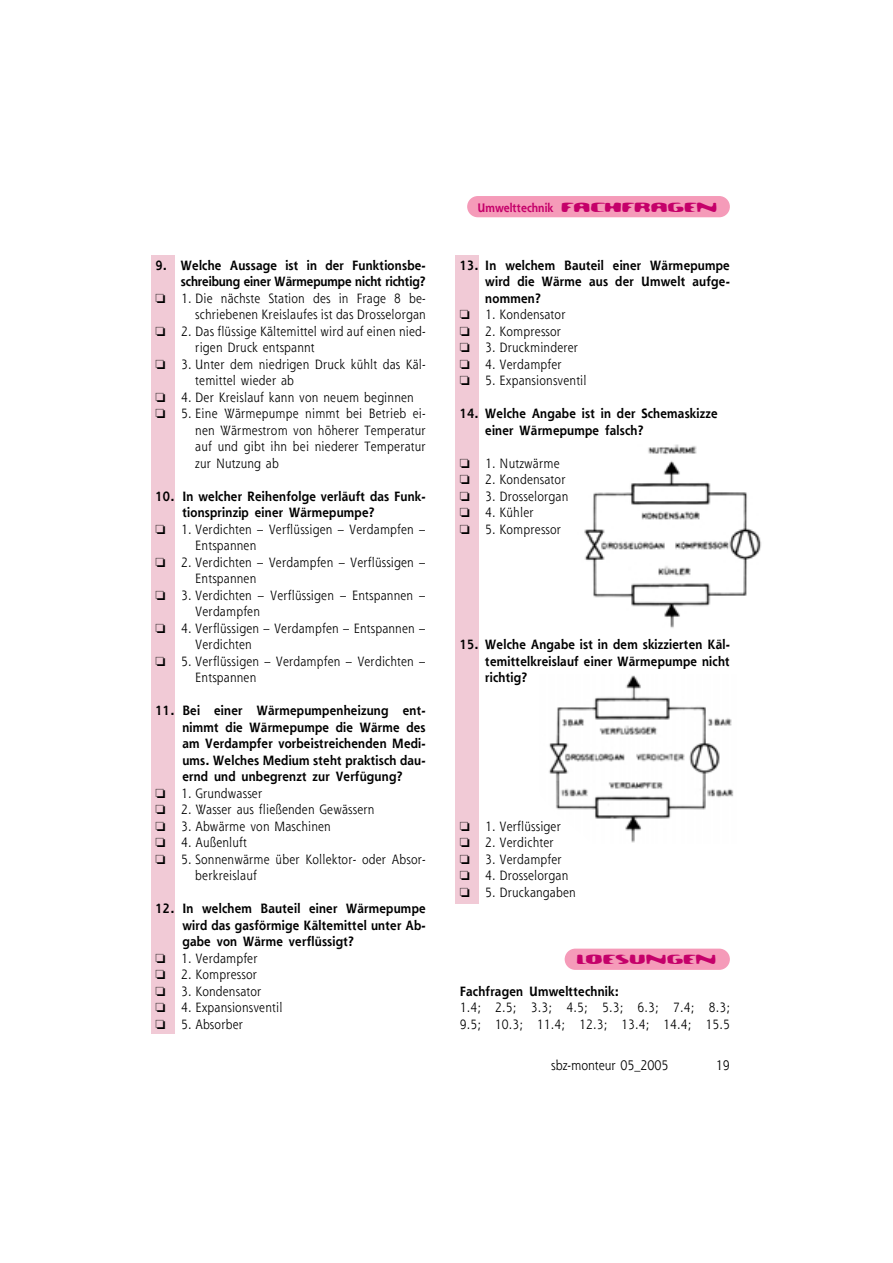
<style>
.page{position:relative;width:893px;height:1263px;background:#fff}
.page>*{position:absolute;margin:0;border:0;box-sizing:border-box;transform-origin:0 0}
.t1{font:19.5px "Dioptrin";color:#c5006a}
.t2{font:13.5px "Shannon";color:#000;scale:.9 1}
.t3{font:13.2px/16.5px "Shannon";letter-spacing:.015em;color:#000;scale:.9 1}
.t4{font:700 13.2px/16.5px "Shannon";letter-spacing:.02em;color:#000;scale:.9 1}
.t5{font:700 13.2px "Shannon";letter-spacing:-.005em;color:#000;scale:.9 1}
.t6{font:700 12px "Shannon";color:#c5006a;scale:.9 1}
.s1{font-family:"Dioptrin";font-weight:400;font-size:19.5px}
</style>
<div class="page">
<div style="left:151px;top:256px;width:24px;height:778px;background:#f1cad6"></div>
<div style="left:455px;top:256px;width:24px;height:648px;background:#f1cad6"></div>
<div style="left:467px;top:196px;width:262px;height:21px;background:#f59bb9;border-radius:11px"></div>
<div style="left:564px;top:949px;width:165px;height:21px;background:#f59bb9;border-radius:11px"></div>
<img style="left:584px;top:444px;width:178px;height:184px">
<img style="left:549px;top:675px;width:185px;height:168px">
<p class="t4" style="left:155px;top:258px;width:302px">9. Welche Aussage ist in der Funktionsbe-</p>
<p class="t5" style="left:181px;top:276px;width:273px">schreibung einer Wärmepumpe nicht richtig?</p>
<p class="t3" style="left:155px;top:291px;width:301px">❏ 1. Die nächste Station des in Frage 8 be-</p>
<p class="t3" style="left:195px;top:308px;width:257px">schriebenen Kreislaufes ist das Drosselorgan</p>
<p class="t3" style="left:155px;top:324px;width:301px">❏ 2. Das flüssige Kältemittel wird auf einen nied-</p>
<p class="t3" style="left:195px;top:341px;width:134px">rigen Druck entspannt</p>
<p class="t3" style="left:155px;top:357px;width:301px">❏ 3. Unter dem niedrigen Druck kühlt das Käl-</p>
<p class="t3" style="left:195px;top:374px;width:111px">temittel wieder ab</p>
<p class="t3" style="left:155px;top:390px;width:288px">❏ 4. Der Kreislauf kann von neuem beginnen</p>
<p class="t3" style="left:155px;top:407px;width:301px">❏ 5. Eine Wärmepumpe nimmt bei Betrieb ei-</p>
<p class="t3" style="left:195px;top:423px;width:257px">nen Wärmestrom von höherer Temperatur</p>
<p class="t3" style="left:195px;top:440px;width:257px">auf und gibt ihn bei niederer Temperatur</p>
<p class="t3" style="left:195px;top:456px;width:94px">zur Nutzung ab</p>
<p class="t4" style="left:155px;top:489px;width:302px">10. In welcher Reihenfolge verläuft das Funk-</p>
<p class="t4" style="left:182px;top:506px;width:215px">tionsprinzip einer Wärmepumpe?</p>
<p class="t3" style="left:155px;top:522px;width:301px">❏ 1. Verdichten – Verflüssigen – Verdampfen –</p>
<p class="t3" style="left:195px;top:539px;width:69px">Entspannen</p>
<p class="t3" style="left:155px;top:555px;width:301px">❏ 2. Verdichten – Verdampfen – Verflüssigen –</p>
<p class="t3" style="left:195px;top:572px;width:69px">Entspannen</p>
<p class="t3" style="left:155px;top:588px;width:301px">❏ 3. Verdichten – Verflüssigen – Entspannen –</p>
<p class="t3" style="left:195px;top:605px;width:73px">Verdampfen</p>
<p class="t3" style="left:155px;top:621px;width:301px">❏ 4. Verflüssigen – Verdampfen – Entspannen –</p>
<p class="t3" style="left:195px;top:638px;width:64px">Verdichten</p>
<p class="t3" style="left:155px;top:654px;width:301px">❏ 5. Verflüssigen – Verdampfen – Verdichten –</p>
<p class="t3" style="left:195px;top:671px;width:69px">Entspannen</p>
<p class="t4" style="left:155px;top:704px;width:301px">11. Bei einer Wärmepumpenheizung ent-</p>
<p class="t4" style="left:182px;top:720px;width:272px">nimmt die Wärmepumpe die Wärme des</p>
<p class="t4" style="left:182px;top:737px;width:272px">am Verdampfer vorbeistreichenden Medi-</p>
<p class="t4" style="left:182px;top:753px;width:272px">ums. Welches Medium steht praktisch dau-</p>
<p class="t4" style="left:182px;top:770px;width:246px">ernd und unbegrenzt zur Verfügung?</p>
<p class="t3" style="left:155px;top:786px;width:120px">❏ 1. Grundwasser</p>
<p class="t3" style="left:155px;top:803px;width:245px">❏ 2. Wasser aus fließenden Gewässern</p>
<p class="t3" style="left:155px;top:819px;width:196px">❏ 3. Abwärme von Maschinen</p>
<p class="t3" style="left:155px;top:836px;width:103px">❏ 4. Außenluft</p>
<p class="t3" style="left:155px;top:852px;width:301px">❏ 5. Sonnenwärme über Kollektor- oder Absor-</p>
<p class="t3" style="left:195px;top:869px;width:70px">berkreislauf</p>
<p class="t4" style="left:155px;top:902px;width:301px">12. In welchem Bauteil einer Wärmepumpe</p>
<p class="t4" style="left:182px;top:918px;width:272px">wird das gasförmige Kältemittel unter Ab-</p>
<p class="t4" style="left:182px;top:935px;width:192px">gabe von Wärme verflüssigt?</p>
<p class="t3" style="left:155px;top:951px;width:115px">❏ 1. Verdampfer</p>
<p class="t3" style="left:155px;top:968px;width:114px">❏ 2. Kompressor</p>
<p class="t3" style="left:155px;top:984px;width:119px">❏ 3. Kondensator</p>
<p class="t3" style="left:155px;top:1001px;width:142px">❏ 4. Expansionsventil</p>
<p class="t3" style="left:155px;top:1017px;width:99px">❏ 5. Absorber</p>
<p class="t6" style="left:477px;top:202px;width:269px">Umwelttechnik <span class="s1">FACHFRAGEN</span></p>
<p class="t4" style="left:459px;top:258px;width:301px">13. In welchem Bauteil einer Wärmepumpe</p>
<p class="t4" style="left:485px;top:275px;width:273px">wird die Wärme aus der Umwelt aufge-</p>
<p class="t4" style="left:485px;top:291px;width:63px">nommen?</p>
<p class="t3" style="left:459px;top:308px;width:119px">❏ 1. Kondensator</p>
<p class="t3" style="left:459px;top:324px;width:114px">❏ 2. Kompressor</p>
<p class="t3" style="left:459px;top:341px;width:133px">❏ 3. Druckminderer</p>
<p class="t3" style="left:459px;top:357px;width:115px">❏ 4. Verdampfer</p>
<p class="t3" style="left:459px;top:374px;width:142px">❏ 5. Expansionsventil</p>
<p class="t4" style="left:485px;top:407px;width:260px;text-indent:-25px">14. Welche Angabe ist in der Schemaskizze einer Wärmepumpe falsch?</p>
<p class="t3" style="left:459px;top:456px;width:122px">❏ 1. Nutzwärme ❏ 2. Kondensator ❏ 3. Drosselorgan ❏ 4. Kühler<br>❏ 5. Kompressor</p>
<p class="t4" style="left:485px;top:638px;width:273px;text-align:justify;text-indent:-25px">15. Welche Angabe ist in dem skizzierten Käl&shy;temittelkreislauf einer Wärmepumpe nicht richtig?</p>
<p class="t3" style="left:459px;top:819px;width:130px">❏ 1. Verflüssiger<br>❏ 2. Verdichter<br>❏ 3. Verdampfer<br>❏ 4. Drosselorgan ❏ 5. Druckangaben</p>
<h1 class="t1" style="left:577px;top:946px;width:141px">LOESUNGEN</h1>
<p class="t4" style="left:459px;top:984px;width:178px">Fachfragen Umwelttechnik:</p>
<p class="t3" style="left:459px;top:1001px;width:302px">1.4; 2.5; 3.3; 4.5; 5.3; 6.3; 7.4; 8.3;<br>9.5; 10.3; 11.4; 12.3; 13.4; 14.4; 15.5</p>
<p class="t2" style="left:551px;top:1059px;width:132px">sbz-monteur 05_2005</p>
<p class="t2" style="left:716px;top:1059px;width:17px">19</p>
</div>
